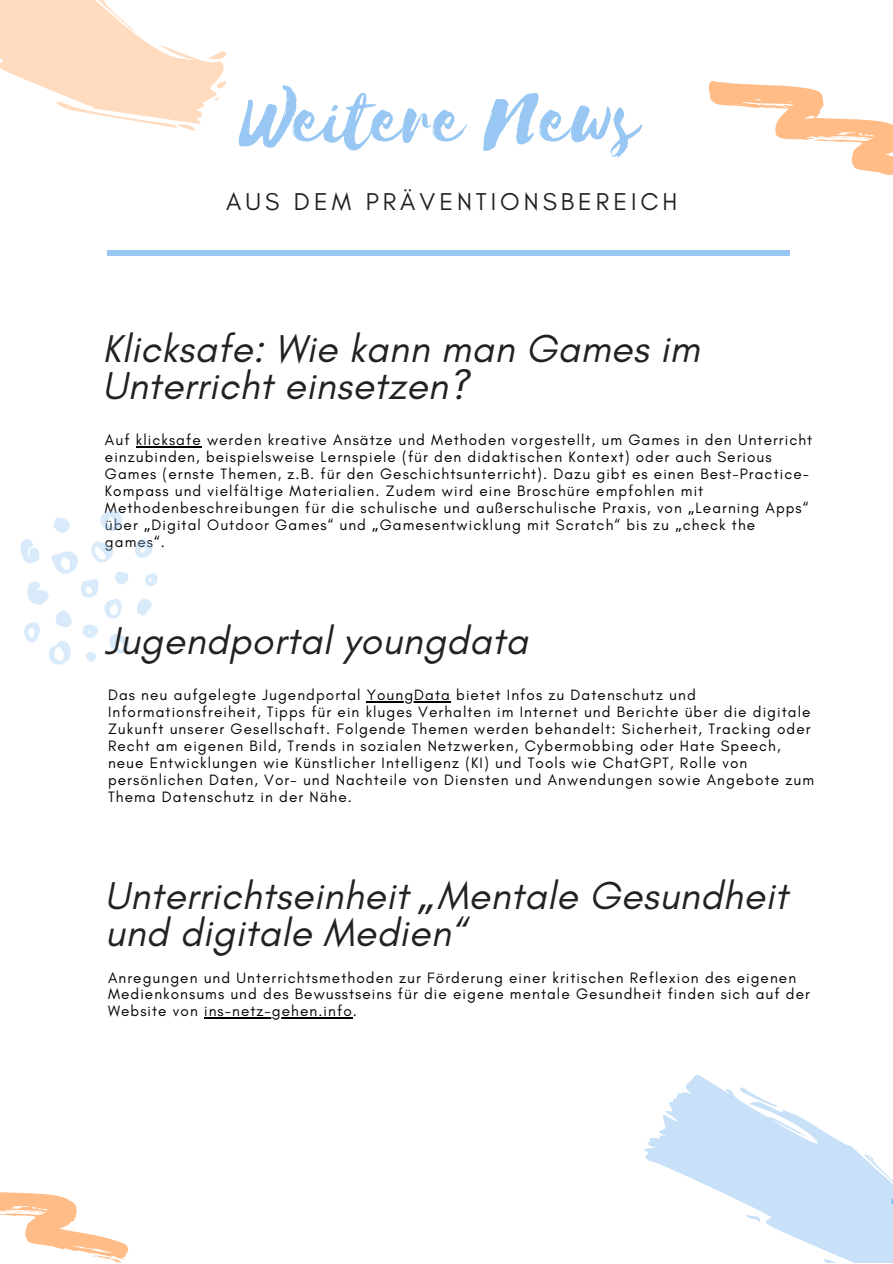
<style>
.page{position:relative;width:893px;height:1264px;background:#fff}
.page>*{position:absolute;margin:0;border:0;box-sizing:border-box;transform-origin:0 0}
.t1{font:90.9px "Selima";color:#97c7f2}
.t2{font:italic 39.45px/37px "Glacial Indifference";letter-spacing:.01em;color:#222}
.t3{font:24.75px "Glacial Indifference";letter-spacing:.16em;color:#222}
.t4{font:15.3px/16.8px "Glacial Indifference";letter-spacing:.07em;color:#000}
.s1{font-family:"Noto Sans"}
</style>
<div class="page">
<hr style="left:136px;top:446px;width:66px;height:1px;background:#000">
<svg style="left:708px;top:80px;width:184px;height:96px"></svg>
<svg style="left:0;top:1192px;width:129px;height:70px"></svg>
<div style="left:107px;top:250px;width:683px;height:5px;background:#97c7f2"></div>
<svg style="left:644px;top:1075px;width:248px;height:170px;fill:#c8e1f8"></svg>
<svg style="left:813px;top:1218px;width:79px;height:44px;background:#cce3f8"></svg>
<svg style="left:742px;top:1208px;width:20px;height:16px"></svg>
<svg style="left:736px;top:1082px;width:42px;height:30px"></svg>
<svg style="left:857px;top:1144px;width:35px;height:48px"></svg>
<svg style="left:0;top:0;width:227px;height:131px"></svg>
<svg style="left:20px;top:510px;width:138px;height:154px"></svg>
<hr style="left:367px;top:701px;width:84px;height:1px;background:#000">
<hr style="left:204px;top:1017px;width:149px;height:1px;background:#000">
<p class="t1" style="left:241px;top:70px;width:401px">Weitere News</p>
<p class="t3" style="left:226px;top:186px;width:452px">AUS DEM PRÄVENTIONSBEREICH</p>
<p class="t2" style="left:103px;top:329px;width:598px">Klicksafe: Wie kann man Games im<br>Unterricht einsetzen?</p>
<p class="t4" style="left:105px;top:431px;width:708px">Auf klicksafe werden kreative Ansätze und Methoden vorgestellt, um Games in den Unterricht einzubinden, beispielsweise Lernspiele (für den didaktischen Kontext) oder auch Serious Games (ernste Themen, z.B. für den Geschichtsunterricht). Dazu gibt es einen Best-Practice-Kompass und vielfältige Materialien. Zudem wird eine Broschüre empfohlen mit Methodenbeschreibungen für die schulische und außerschulische Praxis, von <span class="s1">„</span>Learning Apps“ über <span class="s1">„</span>Digital Outdoor Games“ und <span class="s1">„</span>Gamesentwicklung mit Scratch“ bis zu <span class="s1">„</span>check the games“.</p>
<p class="t2" style="left:105px;top:621px;width:424px">Jugendportal youngdata</p>
<p class="t4" style="left:108px;top:686px;width:707px">Das neu aufgelegte Jugendportal YoungData bietet Infos zu Datenschutz und Informationsfreiheit, Tipps für ein kluges Verhalten im Internet und Berichte über die digitale Zukunft unserer Gesellschaft. Folgende Themen werden behandelt: Sicherheit, Tracking oder Recht am eigenen Bild, Trends in sozialen Netzwerken, Cybermobbing oder Hate Speech, neue Entwicklungen wie Künstlicher Intelligenz (KI) und Tools wie ChatGPT, Rolle von persönlichen Daten, Vor- und Nachteile von Diensten und Anwendungen sowie Angebote zum Thema Datenschutz in der Nähe.</p>
<p class="t2" style="left:105px;top:876px;width:684px">Unterrichtseinheit <span class="s1">„</span>Mentale Gesundheit und digitale Medien“</p>
<p class="t4" style="left:108px;top:968px;width:703px">Anregungen und Unterrichtsmethoden zur Förderung einer kritischen Reflexion des eigenen<br>Medienkonsums und des Bewusstseins für die eigene mentale Gesundheit finden sich auf der<br>Website von ins-netz-gehen.info.</p>
</div>
